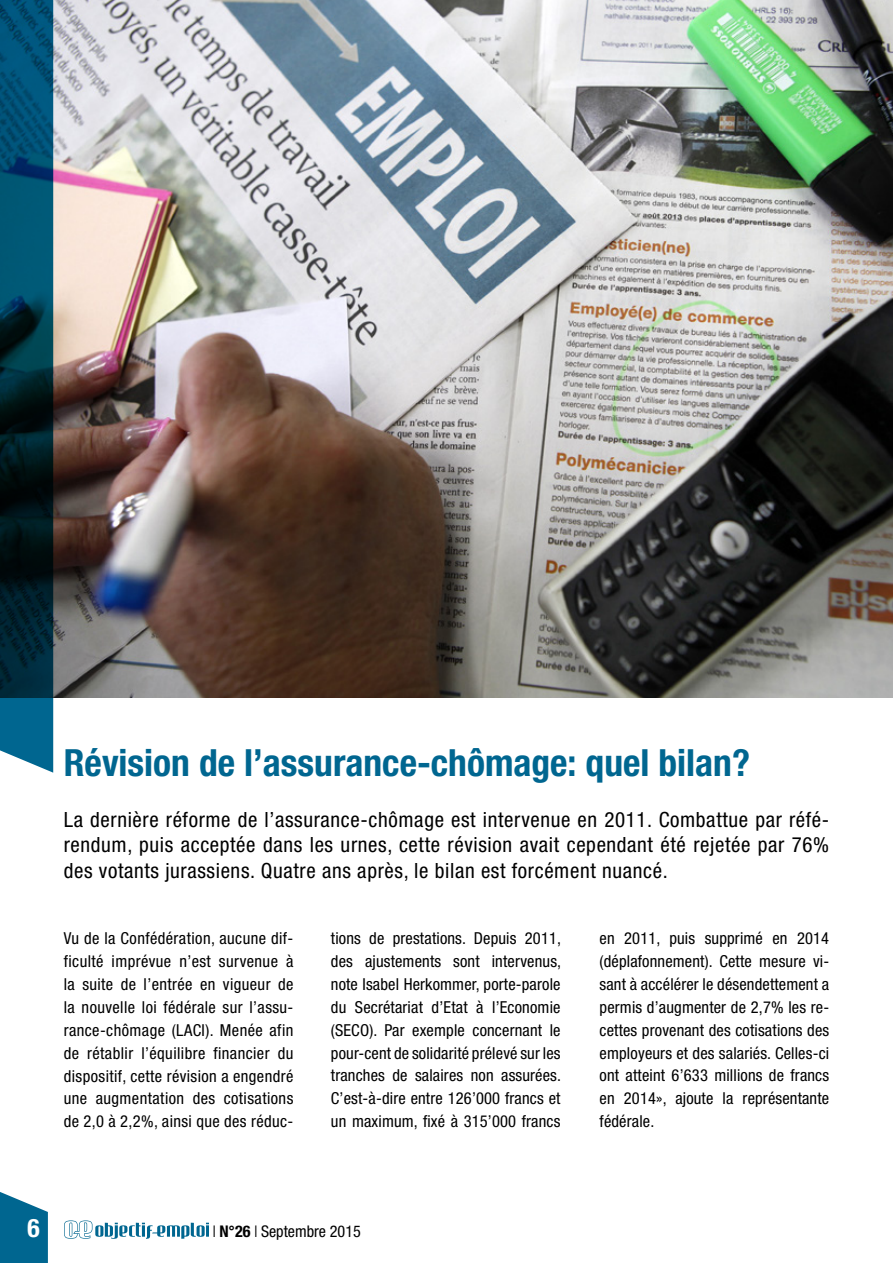
<style>
.page{position:relative;width:893px;height:1263px;background:#fff}
.page>*{position:absolute;margin:0;border:0;box-sizing:border-box;transform-origin:0 0}
.t1{font:700 condensed 37.5px "Helvetica Neue LT";color:#006690}
.t2{font:700 condensed 25.5px "Helvetica Neue LT";color:#fff}
.t3{font:condensed 21px/25.2px "Helvetica Neue LT";letter-spacing:.03em;color:#000;text-align:justify}
.t4{font:condensed 16.5px/22.8px "Helvetica Neue LT";letter-spacing:.01em;color:#000;text-align:justify}
.t5{font:condensed 16.2px "Helvetica Neue LT";color:#000}
.s1{font-weight:300}
.s2{font-weight:700}
</style>
<div class="page">
<img style="left:53px;top:0;width:840px;height:697px">
<svg style="left:0;top:1192px;width:48px;height:71px;background:#247b9f"></svg>
<svg style="left:0;top:0;width:53px;height:773px;background:#033b51"></svg>
<svg style="left:64px;top:1220px;width:144px;height:19px"></svg>
<h1 class="t1" style="left:64px;top:740px;width:688px">Révision de l’assurance-chômage: quel bilan?</h1>
<p class="t3" style="left:64px;top:807px;width:767px">La dernière réforme de l’assurance-chômage est intervenue en 2011. Combattue par réfé&shy;rendum, puis acceptée dans les urnes, cette révision avait cependant été rejetée par 76% des votants jurassiens. Quatre ans après, le bilan est forcément nuancé.</p>
<p class="t4" style="left:64px;top:927px;width:231px">Vu de la Confédération, aucune dif&shy;ficulté imprévue n’est survenue à la suite de l’entrée en vigueur de la nouvelle loi fédérale sur l’assu&shy;rance-chômage (LACI). Menée afin de rétablir l’équilibre financier du dispositif, cette révision a engendré une augmentation des cotisations de 2,0 à 2,2%, ainsi que des réduc-</p>
<p class="t4" style="left:331px;top:927px;width:232px">tions de prestations. Depuis 2011, des ajustements sont intervenus, note Isabel Herkommer, porte-parole du Secrétariat d’Etat à l’Economie (SECO). Par exemple concernant le pour-cent de solidarité prélevé sur les tranches de salaires non assurées.<br>C’est-à-dire entre 126’000 francs et un maximum, fixé à 315’000 francs</p>
<p class="t4" style="left:600px;top:927px;width:231px">en 2011, puis supprimé en 2014 (déplafonnement). Cette mesure vi&shy;sant à accélérer le désendettement a permis d’augmenter de 2,7% les re&shy;cettes provenant des cotisations des employeurs et des salariés. Celles-ci ont atteint 6’633 millions de francs en 2014», ajoute la représentante fédérale.</p>
<h2 class="t2" style="left:28px;top:1213px;width:14px">6</h2>
<p class="t5" style="left:213px;top:1221px;width:150px"><span class="s1">I</span> <span class="s2">N°26</span> <span class="s1">I</span> Septembre 2015</p>
</div>
